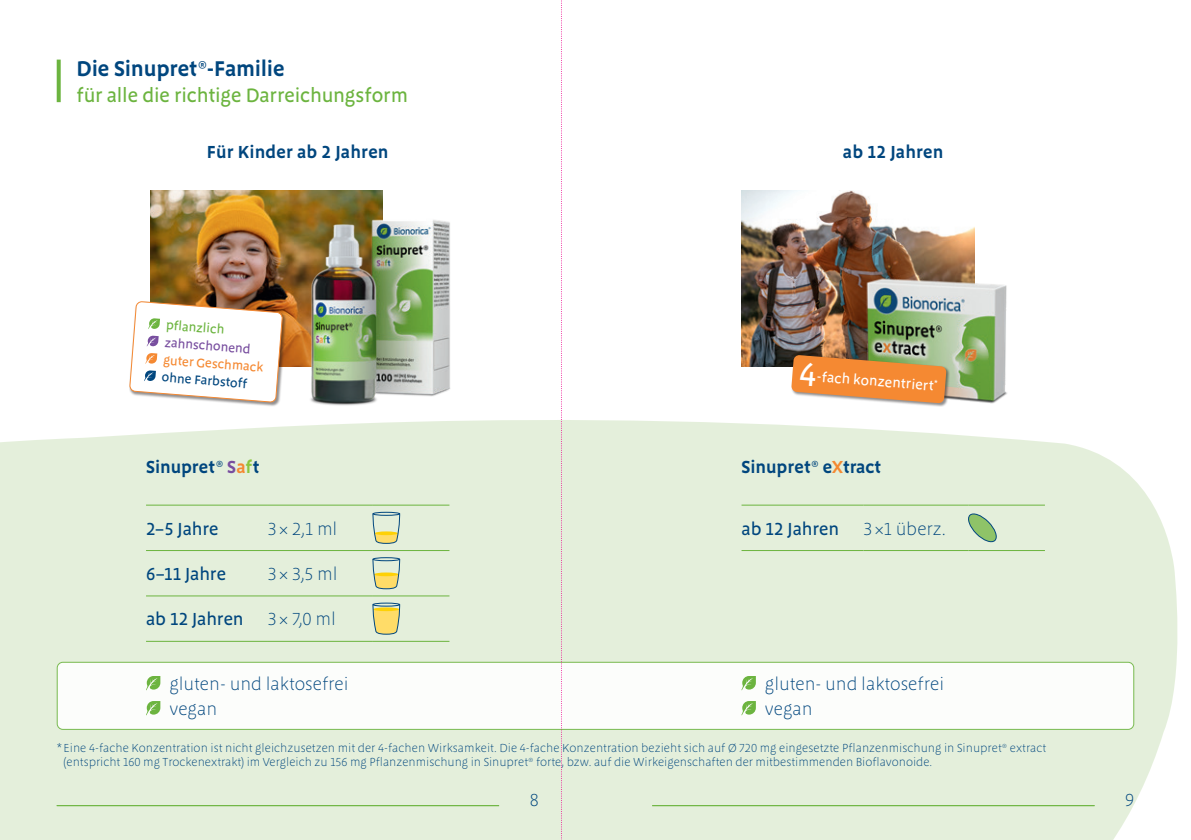
<style>
.page{position:relative;width:1191px;height:840px;background:#fff}
.page>*{position:absolute;margin:0;border:0;box-sizing:border-box;transform-origin:0 0}
.t1{font:600 22px "Megano OT";letter-spacing:-.01em;color:#00467e}
.t2{font:500 20px "Megano OT";letter-spacing:-.005em;color:#6cb43f}
.t3{font:300 18px/25px "Megano OT";color:#00467e}
.t4{font:600 18px "Megano OT";letter-spacing:.01em;color:#00467e}
.t5{font:500 18px "Megano OT";letter-spacing:-.005em;color:#00467e}
.t6{font:500 14.4px "Megano OT";color:#fff}
.t7{font:500 13px "Megano OT";color:#f58932}
.t8{font:500 13px "Megano OT";color:#00467e}
.t9{font:500 13px "Megano OT";color:#784e9f}
.t10{font:500 13px "Megano OT";color:#6cb43f}
.t11{font:300 12px/14.4px "Megano OT";letter-spacing:.005em;color:#00467e}
.s1{color:#784e9f}
.s2{color:#f58932}
.s3{color:#8bc63e}
</style>
<div class="page">
<div style="left:0;top:420px;width:1178px;height:419px;background:#e4efdb"></div>
<img style="left:150px;top:190px;width:233px;height:176px">
<img style="left:298px;top:204px;width:153px;height:202px">
<img style="left:741px;top:190px;width:233px;height:176px">
<img style="left:836px;top:268px;width:171px;height:136px">
<div style="left:790px;top:354px;width:160px;height:53px;background:#231f20;opacity:.5"></div>
<div style="left:129px;top:301px;width:157px;height:105px;background:#231f20;opacity:.5"></div>
<svg style="left:129px;top:300px;width:154px;height:103px"></svg>
<div style="left:57px;top:662px;width:1076px;height:67px;background:#fff;border-radius:6px"></div>
<div style="left:57px;top:661px;width:1077px;height:68px;border:1px solid #6cb43f;border-radius:6px"></div>
<svg style="left:741px;top:676px;width:15px;height:14px"></svg>
<svg style="left:741px;top:701px;width:15px;height:14px"></svg>
<svg style="left:146px;top:676px;width:14px;height:14px"></svg>
<svg style="left:146px;top:701px;width:14px;height:14px"></svg>
<svg style="left:57px;top:60px;width:4px;height:42px"></svg>
<hr style="left:146px;top:504px;width:122px;height:1px;background:#6cb43f">
<hr style="left:268px;top:504px;width:105px;height:1px;background:#6cb43f">
<hr style="left:373px;top:504px;width:76px;height:1px;background:#6cb43f">
<hr style="left:146px;top:550px;width:122px;height:1px;background:#6cb43f">
<hr style="left:268px;top:550px;width:105px;height:1px;background:#6cb43f">
<hr style="left:373px;top:550px;width:76px;height:1px;background:#6cb43f">
<hr style="left:146px;top:595px;width:122px;height:1px;background:#6cb43f">
<hr style="left:268px;top:595px;width:105px;height:1px;background:#6cb43f">
<hr style="left:373px;top:595px;width:76px;height:1px;background:#6cb43f">
<hr style="left:146px;top:640px;width:122px;height:1px;background:#6cb43f">
<hr style="left:268px;top:640px;width:105px;height:1px;background:#6cb43f">
<hr style="left:373px;top:640px;width:76px;height:1px;background:#6cb43f">
<div style="left:373px;top:512px;width:27px;height:3px;border:1px solid #00467e;border-radius:50%"></div>
<svg style="left:372px;top:513px;width:28px;height:30px"></svg>
<svg style="left:372px;top:558px;width:28px;height:30px"></svg>
<div style="left:373px;top:557px;width:27px;height:3px;border:1px solid #00467e;border-radius:50%"></div>
<svg style="left:372px;top:604px;width:28px;height:30px"></svg>
<div style="left:373px;top:602px;width:27px;height:4px;border:1px solid #00467e;border-radius:50%"></div>
<hr style="left:741px;top:504px;width:122px;height:1px;background:#6cb43f">
<hr style="left:863px;top:504px;width:105px;height:1px;background:#6cb43f">
<hr style="left:968px;top:504px;width:77px;height:1px;background:#6cb43f">
<hr style="left:741px;top:550px;width:122px;height:1px;background:#6cb43f">
<hr style="left:863px;top:550px;width:105px;height:1px;background:#6cb43f">
<hr style="left:968px;top:550px;width:77px;height:1px;background:#6cb43f">
<svg style="left:966px;top:511px;width:32px;height:32px"></svg>
<hr style="left:652px;top:804px;width:442px;height:1px;background:#6cb43f">
<hr style="left:57px;top:804px;width:442px;height:1px;background:#6cb43f">
<svg style="left:561px;top:0;width:1px;height:840px"></svg>
<svg style="left:791px;top:355px;width:155px;height:48px;background:#e4954d"></svg>
<h1 class="t1" style="left:77px;top:56px;width:210px">Die Sinupret®-Familie</h1>
<h2 class="t2" style="left:77px;top:84px;width:333px">für alle die richtige Darreichungsform</h2>
<h3 class="t4" style="left:207px;top:142px;width:183px">Für Kinder ab 2 Jahren</h3>
<h3 class="t4" style="left:843px;top:142px;width:102px">ab 12 Jahren</h3>
<p class="t10" style="left:167px;top:317px;width:60px;rotate:5deg">pflanzlich</p>
<p class="t9" style="left:165px;top:334px;width:88px;rotate:5deg">zahnschonend</p>
<p class="t7" style="left:164px;top:351px;width:102px;rotate:5deg">guter Geschmack</p>
<p class="t8" style="left:163px;top:369px;width:87px;rotate:5deg">ohne Farbstoff</p>
<h3 class="t4" style="left:146px;top:456px;width:115px">Sinupret® <span class="s1">S</span><span class="s2">a</span><span class="s3">f</span>t</h3>
<h3 class="t5" style="left:146px;top:518px;width:74px">2–5 Jahre</h3>
<h3 class="t3" style="left:268px;top:516px;width:71px">3 × 2,1 ml</h3>
<h3 class="t5" style="left:146px;top:563px;width:82px">6–11 Jahre</h3>
<h3 class="t3" style="left:268px;top:561px;width:71px">3× 3,5 ml</h3>
<h3 class="t5" style="left:146px;top:608px;width:99px">ab 12 Jahren</h3>
<h3 class="t3" style="left:268px;top:606px;width:69px">3× 7,0 ml</h3>
<p class="t6" style="left:818px;top:367px;width:119px;rotate:5deg">-fach konzentriert</p>
<h3 class="t4" style="left:741px;top:456px;width:141px">Sinupret® e<span class="s2">X</span>tract</h3>
<h3 class="t5" style="left:741px;top:518px;width:99px">ab 12 Jahren</h3>
<h3 class="t3" style="left:863px;top:516px;width:84px">3×1 überz.</h3>
<h3 class="t3" style="left:169px;top:671px;width:181px">gluten- und laktosefrei vegan</h3>
<p class="t11" style="left:64px;top:740px;width:984px;text-indent:-7px">* Eine 4-fache Konzentration ist nicht gleichzusetzen mit der 4-fachen Wirksamkeit. Die 4-fache Konzentration bezieht sich auf Ø 720 mg eingesetzte Pflanzenmischung in Sinupret® extract (entspricht 160 mg Trockenextrakt) im Vergleich zu 156 mg Pflanzenmischung in Sinupret® forte, bzw. auf die Wirkeigenschaften der mitbestimmenden Bioflavonoide.</p>
<h3 class="t3" style="left:765px;top:671px;width:181px">gluten- und laktosefrei vegan</h3>
<h3 class="t3" style="left:530px;top:787px;width:10px">8</h3>
<h3 class="t3" style="left:1125px;top:787px;width:10px">9</h3>
</div>
